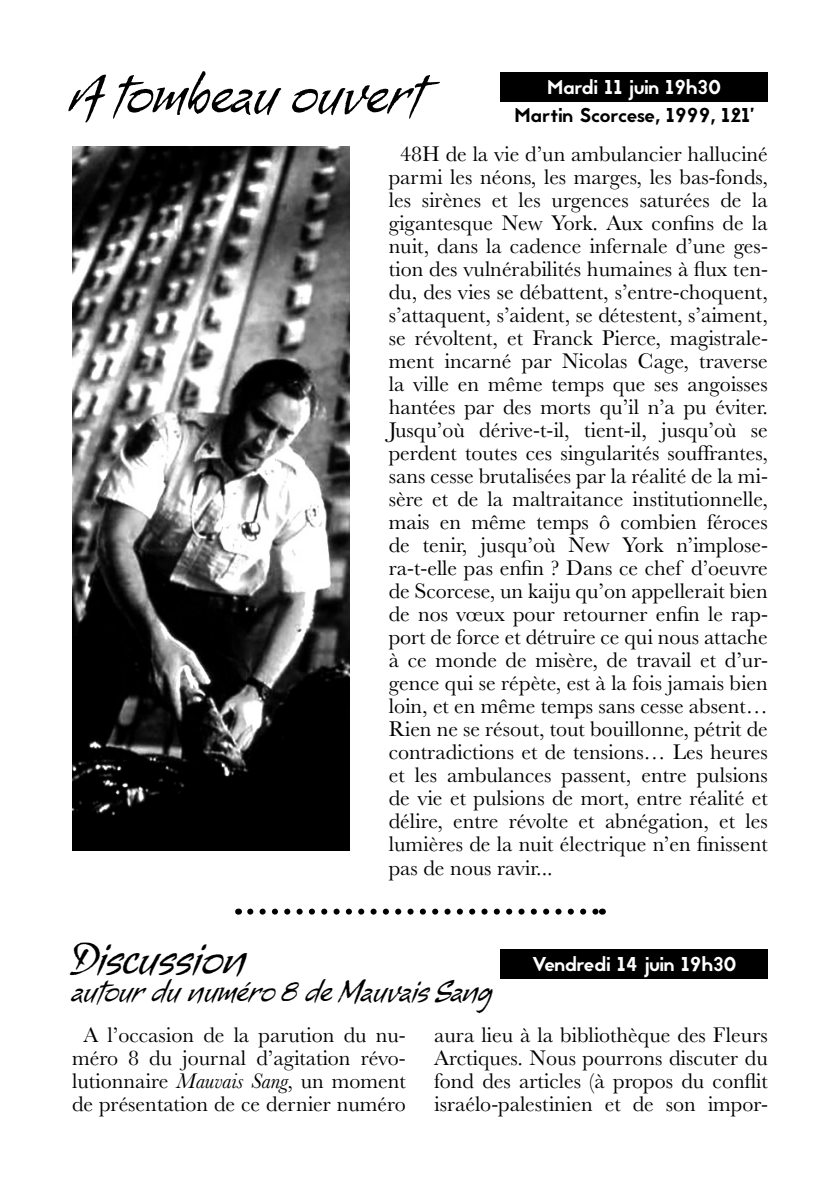
<style>
.page{position:relative;width:840px;height:1191px;background:#fff}
.page>*{position:absolute;margin:0;border:0;box-sizing:border-box;transform-origin:0 0}
.Titre{font:53.6px "Alma";color:#000}
.Titre-2{font:44px "Alma";color:#000}
.Titre-3{font:30px "Alma";color:#000}
.Texte{font:22px/23px "Baskerville MT Std";color:#000;text-align:justify}
.Date{font:20px "Jaapokki";color:#fff}
.Infos{font:20px "Jaapokki";color:#000}
.s1{font-style:italic}
</style>
<div class="page">
<div style="left:500px;top:72px;width:267px;height:30px;background:#000"></div>
<img style="left:72px;top:146px;width:277px;height:704px">
<div style="left:500px;top:949px;width:267px;height:29px;background:#000"></div>
<svg style="left:250px;top:908px;width:345px;height:6px"></svg>
<p class="Titre" style="left:72px;top:63px;width:353px">A tombeau ouvert</p>
<p class="Date" style="left:547px;top:73px;width:175px">Mardi 11 juin 19h30</p>
<p class="Infos" style="left:514px;top:101px;width:240px">Martin Scorcese, 1999, 121’</p>
<p class="Texte" style="left:388px;top:143px;width:380px;text-indent:11px">48H de la vie d’un ambulancier halluciné parmi les néons, les marges, les bas-fonds, les sirènes et les urgences saturées de la gigantesque New York. Aux confins de la nuit, dans la cadence infernale d’une ges&shy;tion des vulnérabilités humaines à flux ten&shy;du, des vies se débattent, s’entre-choquent, s’attaquent, s’aident, se détestent, s’aiment, se révoltent, et Franck Pierce, magistrale&shy;ment incarné par Nicolas Cage, traverse la ville en même temps que ses angoisses hantées par des morts qu’il n’a pu éviter.<br>Jusqu’où dérive-t-il, tient-il, jusqu’où se perdent toutes ces singularités souffrantes, sans cesse brutalisées par la réalité de la mi&shy;sère et de la maltraitance institutionnelle, mais en même temps ô combien féroces de tenir, jusqu’où New York n’implose&shy;ra-t-elle pas enfin ? Dans ce chef d’oeuvre de Scorcese, un kaiju qu’on appellerait bien de nos vœux pour retourner enfin le rap&shy;port de force et détruire ce qui nous attache à ce monde de misère, de travail et d’ur&shy;gence qui se répète, est à la fois jamais bien loin, et en même temps sans cesse absent… Rien ne se résout, tout bouillonne, pétrit de contradictions et de tensions… Les heures et les ambulances passent, entre pulsions de vie et pulsions de mort, entre réalité et délire, entre révolte et abnégation, et les lumières de la nuit électrique n’en finissent pas de nous ravir...</p>
<p class="Titre-2" style="left:72px;top:933px;width:175px">Discussion</p>
<p class="Titre-3" style="left:72px;top:974px;width:422px">autour du numéro 8 de Mauvais Sang</p>
<p class="Date" style="left:531px;top:950px;width:206px">Vendredi 14 juin 19h30</p>
<p class="Texte" style="left:72px;top:1023px;width:335px;text-align:center">A l’occasion de la parution du nu&shy;méro 8 du journal d’agitation révo&shy;lutionnaire <span class="s1">Mauvais Sang</span>, un moment de présentation de ce dernier numéro</p>
<p class="Texte" style="left:434px;top:1023px;width:335px">aura lieu à la bibliothèque des Fleurs Arctiques. Nous pourrons discuter du fond des articles (à propos du conflit israélo-palestinien et de son impor-</p>
</div>
